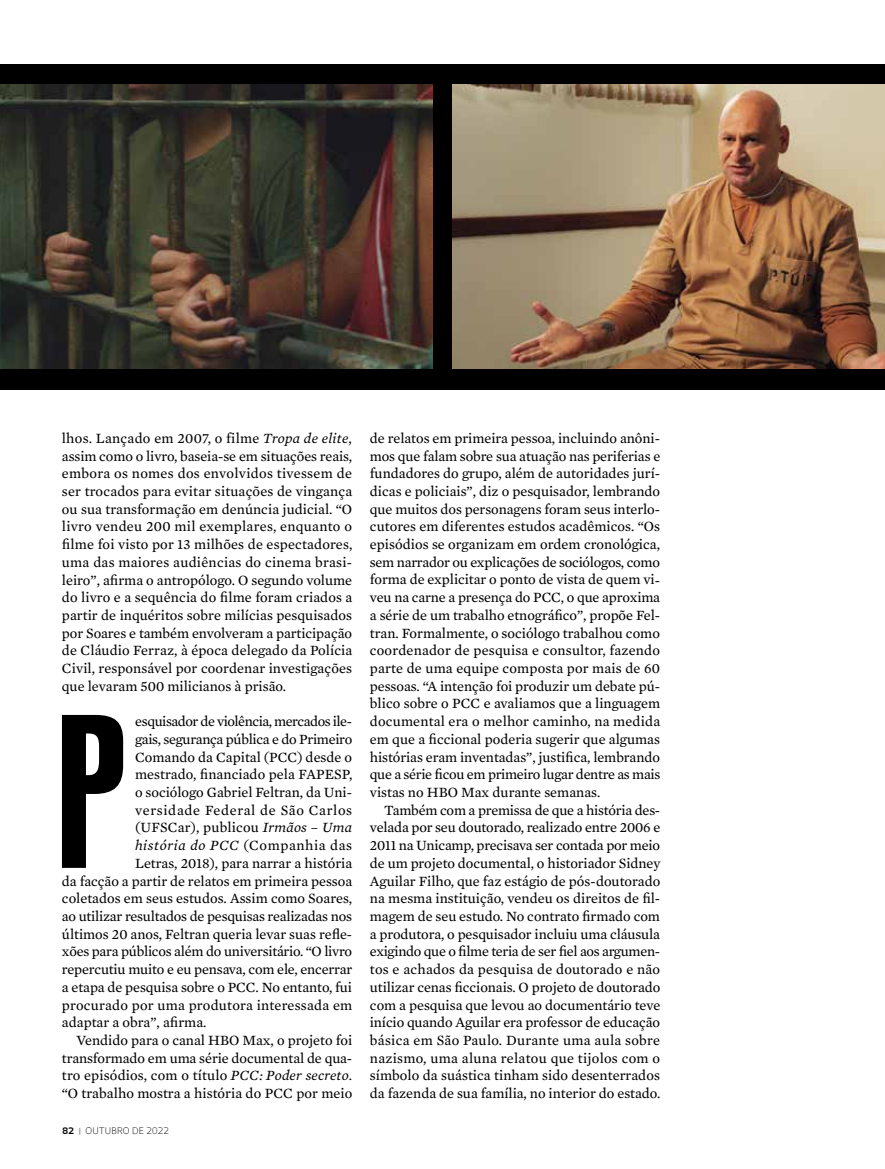
<style>
.page{position:relative;width:885px;height:1169px;background:#fff}
.page>*{position:absolute;margin:0;border:0;box-sizing:border-box;transform-origin:0 0}
.t1{font:195.45px "Swiss 924 BT Regular B";color:#000}
.t2{font:14.4px/17.7px "Mercury Text G2";color:#000;text-align:justify}
.t3{font:14.4px "Mercury Text G2";letter-spacing:-.03em;color:#000}
.t4{font:14.4px "Mercury Text G2";letter-spacing:-.02em;color:#000}
.t5{font:14.4px "Mercury Text G2";letter-spacing:.045em;color:#000}
.t6{font:italic 14.4px "Mercury Text G2";letter-spacing:.04em;color:#000}
.t7{font:300 8.7px "Oculum";letter-spacing:.015em;color:#000}
.s1{font-style:italic}
.s2{font-style:normal}
.s3{font-weight:700}
.s4{font-weight:700;color:#939598}
</style>
<div class="page">
<div style="left:0;top:64px;width:885px;height:326px;background:#000"></div>
<img style="left:453px;top:85px;width:432px;height:283px">
<img style="left:0;top:85px;width:432px;height:283px">
<p class="t2" style="left:62px;top:428px;width:292px">lhos. Lançado em 2007, o filme <span class="s1">Tropa de elite</span>, assim como o livro, baseia-se em situações reais, embora os nomes dos envolvidos tivessem de ser trocados para evitar situações de vingança ou sua transformação em denúncia judicial. “O livro vendeu 200 mil exemplares, enquanto o filme foi visto por 13 milhões de espectadores, uma das maiores audiências do cinema brasi&shy;leiro”, afirma o antropólogo. O segundo volume do livro e a sequência do filme foram criados a partir de inquéritos sobre milícias pesquisados por Soares e também envolveram a participação de Cláudio Ferraz, à época delegado da Polícia Civil, responsável por coordenar investigações que levaram 500 milicianos à prisão.</p>
<h1 class="t1" style="left:55px;top:675px;width:72px">P</h1>
<p class="t3" style="left:135px;top:711px;width:219px">esquisador de violência, mercados ile-</p>
<p class="t4" style="left:135px;top:728px;width:219px">gais, segurança pública e do Primeiro</p>
<p class="t2" style="left:135px;top:747px;width:219px">Comando da Capital (PCC) desde o</p>
<p class="t2" style="left:135px;top:765px;width:219px">mestrado, financiado pela FAPESP,</p>
<p class="t2" style="left:135px;top:782px;width:219px">o sociólogo Gabriel Feltran, da Uni-</p>
<p class="t5" style="left:135px;top:799px;width:219px">versidade Federal de São Carlos</p>
<p class="t2" style="left:135px;top:818px;width:219px">(UFSCar), publicou <span class="s1">Irmãos – Uma</span></p>
<p class="t6" style="left:135px;top:835px;width:219px">história do PCC <span class="s2">(Companhia das</span></p>
<p class="t2" style="left:135px;top:853px;width:219px">Letras, 2018), para narrar a história</p>
<p class="t2" style="left:62px;top:871px;width:292px">da facção a partir de relatos em primeira pessoa</p>
<p class="t2" style="left:62px;top:889px;width:292px">coletados em seus estudos. Assim como Soares,</p>
<p class="t2" style="left:62px;top:906px;width:292px">ao utilizar resultados de pesquisas realizadas nos</p>
<p class="t2" style="left:62px;top:924px;width:292px">últimos 20 anos, Feltran queria levar suas refle-</p>
<p class="t2" style="left:62px;top:942px;width:292px">xões para públicos além do universitário. “O livro</p>
<p class="t2" style="left:62px;top:959px;width:292px">repercutiu muito e eu pensava, com ele, encerrar</p>
<p class="t2" style="left:62px;top:977px;width:292px">a etapa de pesquisa sobre o PCC. No entanto, fui</p>
<p class="t2" style="left:62px;top:995px;width:292px">procurado por uma produtora interessada em</p>
<p class="t2" style="left:62px;top:1012px;width:146px">adaptar a obra”, afirma.</p>
<p class="t2" style="left:76px;top:1030px;width:277px">Vendido para o canal HBO Max, o projeto foi</p>
<p class="t2" style="left:62px;top:1048px;width:292px">transformado em uma série documental de qua-</p>
<p class="t2" style="left:62px;top:1066px;width:292px">tro episódios, com o título <span class="s1">PCC: Poder secreto</span>.</p>
<p class="t2" style="left:62px;top:1083px;width:292px">“O trabalho mostra a história do PCC por meio</p>
<p class="t7" style="left:62px;top:1124px;width:109px"><span class="s3">82</span> <span class="s4">|</span> OUTUBRO DE 2022</p>
<p class="t2" style="left:370px;top:428px;width:292px">de relatos em primeira pessoa, incluindo anôni&shy;mos que falam sobre sua atuação nas periferias e fundadores do grupo, além de autoridades jurí&shy;dicas e policiais”, diz o pesquisador, lembrando que muitos dos personagens foram seus interlo&shy;cutores em diferentes estudos acadêmicos. “Os episódios se organizam em ordem cronológica, sem narrador ou explicações de sociólogos, como forma de explicitar o ponto de vista de quem vi&shy;veu na carne a presença do PCC, o que aproxima a série de um trabalho etnográfico”, propõe Fel&shy;tran. Formalmente, o sociólogo trabalhou como coordenador de pesquisa e consultor, fazendo parte de uma equipe composta por mais de 60 pessoas. “A intenção foi produzir um debate pú&shy;blico sobre o PCC e avaliamos que a linguagem documental era o melhor caminho, na medida em que a ficcional poderia sugerir que algumas histórias eram inventadas”, justifica, lembrando que a série ficou em primeiro lugar dentre as mais vistas no HBO Max durante semanas.</p>
<p class="t2" style="left:370px;top:800px;width:292px;text-indent:14px">Também com a premissa de que a história des&shy;velada por seu doutorado, realizado entre 2006 e 2011 na Unicamp, precisava ser contada por meio de um projeto documental, o historiador Sidney Aguilar Filho, que faz estágio de pós-doutorado na mesma instituição, vendeu os direitos de fil&shy;magem de seu estudo. No contrato firmado com a produtora, o pesquisador incluiu uma cláusula exigindo que o filme teria de ser fiel aos argumen&shy;tos e achados da pesquisa de doutorado e não utilizar cenas ficcionais. O projeto de doutorado com a pesquisa que levou ao documentário teve início quando Aguilar era professor de educação básica em São Paulo. Durante uma aula sobre nazismo, uma aluna relatou que tijolos com o símbolo da suástica tinham sido desenterrados da fazenda de sua família, no interior do estado.</p>
</div>
